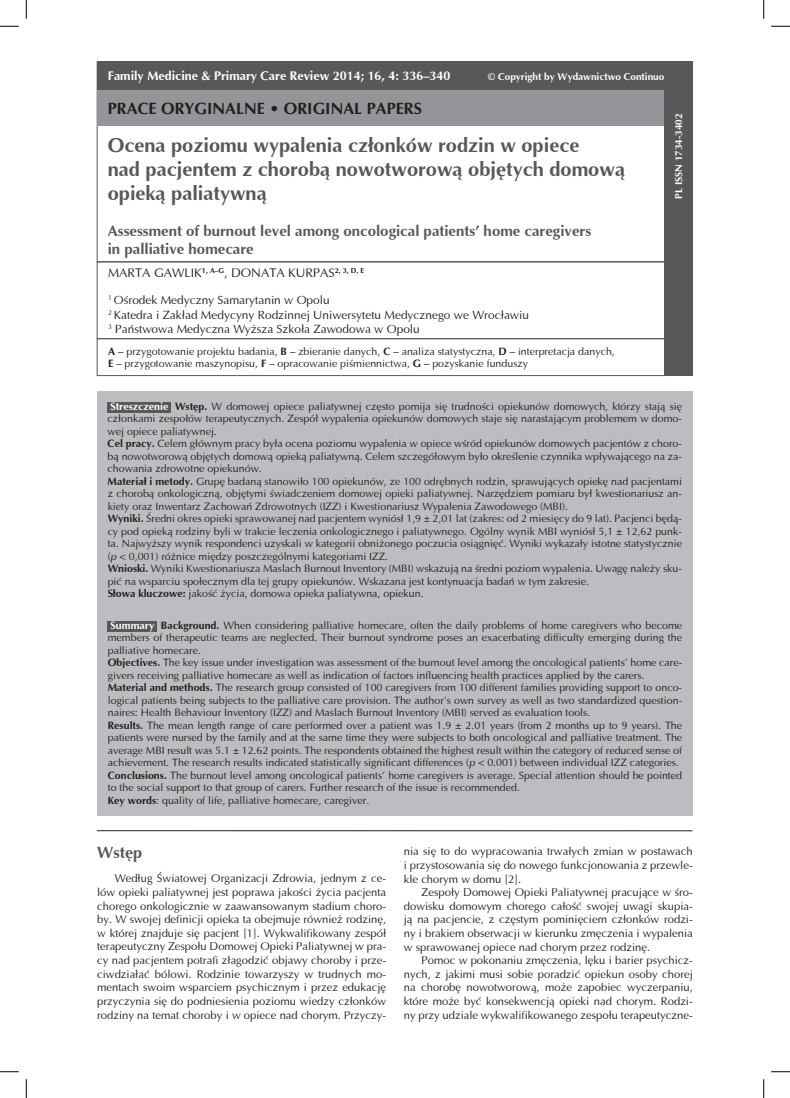
<style>
.page{position:relative;width:790px;height:1098px;background:#fff}
.page>*{position:absolute;margin:0;border:0;box-sizing:border-box;transform-origin:0 0}
.t1{font:700 20px/24px "Ottawa";color:#57585a}
.t2{font:700 16.25px "Ottawa";color:#231f20}
.t3{font:700 16.25px "Ottawa";color:#57585a}
.t4{font:700 15px/18px "Ottawa";color:#57585a}
.t5{font:700 12.5px "Ottawa";color:#fff}
.t6{font:12.5px "Ottawa";color:#231f20}
.t7{font:11.88px/14.2px "Ottawa";color:#231f20}
.t8{font:11.25px/13.6px "Ottawa";color:#231f20;text-align:justify}
.t9{font:10.62px/12.5px "Ottawa";color:#231f20}
.t10{font:700 10.62px "Ottawa";color:#fff}
.t11{font:700 10px "Ottawa";color:#fff}
.s1{font-weight:700}
.s2{font-style:italic}
</style>
<div class="page">
<div style="left:97px;top:90px;width:567px;height:35px;background:#939598"></div>
<div style="left:97px;top:62px;width:595px;height:28px;background:#57585a"></div>
<div style="left:664px;top:85px;width:28px;height:291px;background:#57585a"></div>
<div style="left:97px;top:261px;width:569px;height:78px;border:1px solid #57585a"></div>
<div style="left:97px;top:338px;width:569px;height:38px;border:1px solid #57585a"></div>
<div style="left:97px;top:391px;width:595px;height:223px;background:#bcbdc0"></div>
<div style="left:97px;top:610px;width:595px;height:206px;background:#bcbdc0"></div>
<div style="left:107px;top:402px;width:64px;height:11px;background:#57585a"></div>
<div style="left:108px;top:621px;width:49px;height:11px;background:#57585a"></div>
<hr style="left:97px;top:830px;width:595px;height:1px;background:#231f20">
<svg style="left:0;top:25px;width:19px;height:2px"></svg>
<svg style="left:771px;top:25px;width:19px;height:2px"></svg>
<svg style="left:0;top:1071px;width:19px;height:1px"></svg>
<svg style="left:771px;top:1071px;width:19px;height:1px"></svg>
<svg style="left:25px;top:0;width:2px;height:19px"></svg>
<svg style="left:25px;top:1079px;width:2px;height:19px"></svg>
<svg style="left:763px;top:0;width:1px;height:19px"></svg>
<svg style="left:763px;top:1079px;width:1px;height:19px"></svg>
<p class="t5" style="left:108px;top:68px;width:344px">Family Medicine &amp; Primary Care Review 2014; 16, 4: 336–340</p>
<p class="t11" style="left:488px;top:70px;width:178px">© Copyright by Wydawnictwo Continuo</p>
<h2 class="t2" style="left:108px;top:98px;width:316px">PRACE ORYGINALNE • ORIGINAL PAPERS</h2>
<p class="t11" style="left:672px;top:199px;width:87px;rotate:-90deg">PL ISSN 1734-3402</p>
<h1 class="t1" style="left:108px;top:133px;width:518px">Ocena poziomu wypalenia członków rodzin w opiece<br>nad pacjentem z chorobą nowotworową objętych domową opieką paliatywną</h1>
<h3 class="t4" style="left:108px;top:222px;width:485px">Assessment of burnout level among oncological patients’ home caregivers in palliative homecare</h3>
<p class="t6" style="left:108px;top:265px;width:258px">Marta Gawlik<sup>1,</sup> <sup>A–G</sup>, Donata Kurpas<sup>2,</sup> <sup>3,</sup> <sup>D,</sup> <sup>E</sup></p>
<p class="t7" style="left:108px;top:293px;width:422px"><sup>1</sup> Ośrodek Medyczny Samarytanin w Opolu<br><sup>2</sup> Katedra i Zakład Medycyny Rodzinnej Uniwersytetu Medycznego we Wrocławiu<br><sup>3</sup> Państwowa Medyczna Wyższa Szkoła Zawodowa w Opolu</p>
<p class="t9" style="left:108px;top:345px;width:508px"><span class="s1">A</span> – przygotowanie projektu badania, <span class="s1">B</span> – zbieranie danych, <span class="s1">C</span> – analiza statystyczna, <span class="s1">D</span> – interpretacja danych,<br><span class="s1">E</span> – przygotowanie maszynopisu, <span class="s1">F</span> – opracowanie piśmiennictwa, <span class="s1">G</span> – pozyskanie funduszy</p>
<p class="t9" style="left:108px;top:400px;width:576px;text-indent:67px"><span class="s1">Wstęp.</span> W domowej opiece paliatywnej często pomija się trudności opiekunów domowych, którzy stają się członkami zespołów terapeutycznych. Zespół wypalenia opiekunów domowych staje się narastającym problemem w domo&shy;wej opiece paliatywnej.<br><span class="s1">Cel pracy.</span> Celem głównym pracy była ocena poziomu wypalenia w opiece wśród opiekunów domowych pacjentów z choro&shy;bą nowotworową objętych domową opieką paliatywną. Celem szczegółowym było określenie czynnika wpływającego na za&shy;chowania zdrowotne opiekunów.<br><span class="s1">Materiał i metody.</span> Grupę badaną stanowiło 100 opiekunów, ze 100 odrębnych rodzin, sprawujących opiekę nad pacjentami z chorobą onkologiczną, objętymi świadczeniem domowej opieki paliatywnej. Narzędziem pomiaru był kwestionariusz an&shy;kiety oraz Inwentarz Zachowań Zdrowotnych (IZZ) i Kwestionariusz Wypalenia Zawodowego (MBI).<br><span class="s1">Wyniki.</span> Średni okres opieki sprawowanej nad pacjentem wyniósł 1,9 ± 2,01 lat (zakres: od 2 miesięcy do 9 lat). Pacjenci będą&shy;cy pod opieką rodziny byli w trakcie leczenia onkologicznego i paliatywnego. Ogólny wynik MBI wyniósł 5,1 ± 12,62 punk&shy;ta. Najwyższy wynik respondenci uzyskali w kategorii obniżonego poczucia osiągnięć. Wyniki wykazały istotne statystycznie (<span class="s2">p</span> &lt; 0,001) różnice między poszczególnymi kategoriami IZZ.<br><span class="s1">Wnioski.</span> Wyniki Kwestionariusza Maslach Burnout Inventory (MBI) wskazują na średni poziom wypalenia. Uwagę należy sku&shy;pić na wsparciu społecznym dla tej grupy opiekunów. Wskazana jest kontynuacja badań w tym zakresie.<br><span class="s1">Słowa kluczowe:</span> jakość życia, domowa opieka paliatywna, opiekun.</p>
<p class="t9" style="left:108px;top:619px;width:576px;text-indent:53px"><span class="s1">Background.</span> When considering palliative homecare, often the daily problems of home caregivers who become members of therapeutic teams are neglected. Their burnout syndrome poses an exacerbating difficulty emerging during the palliative homecare.<br><span class="s1">Objectives.</span> The key issue under investigation was assessment of the burnout level among the oncological patients’ home care&shy;givers receiving palliative homecare as well as indication of factors influencing health practices applied by the carers.<br><span class="s1">Material and methods.</span> The research group consisted of 100 caregivers from 100 different families providing support to onco&shy;logical patients being subjects to the palliative care provision. The author’s own survey as well as two standardized question&shy;naires: Health Behaviour Inventory (IZZ) and Maslach Burnout Inventory (MBI) served as evaluation tools.<br><span class="s1">Results.</span> The mean length range of care performed over a patient was 1.9 ± 2.01 years (from 2 months up to 9 years). The patients were nursed by the family and at the same time they were subjects to both oncological and palliative treatment. The average MBI result was 5.1 ± 12.62 points. The respondents obtained the highest result within the category of reduced sense of achievement. The research results indicated statistically significant differences (<span class="s2">p</span> &lt; 0.001) between individual IZZ categories.<br><span class="s1">Conclusions.</span> The burnout level among oncological patients’ home caregivers is average. Special attention should be pointed to the social support to that group of carers. Further research of the issue is recommended.<br><span class="s1">Key words</span>: quality of life, palliative homecare, caregiver.</p>
<p class="t10" style="left:110px;top:400px;width:59px">Streszczenie</p>
<p class="t10" style="left:111px;top:619px;width:45px">Summary</p>
<h2 class="t3" style="left:97px;top:842px;width:47px">Wstęp</h2>
<p class="t8" style="left:97px;top:872px;width:290px;text-indent:18px">Według Światowej Organizacji Zdrowia, jednym z ce&shy;lów opieki paliatywnej jest poprawa jakości życia pacjenta chorego onkologicznie w zaawansowanym stadium choro&shy;by. W swojej definicji opieka ta obejmuje również rodzinę, w której znajduje się pacjent [1]. Wykwalifikowany zespół terapeutyczny Zespołu Domowej Opieki Paliatywnej w pra&shy;cy nad pacjentem potrafi złagodzić objawy choroby i prze&shy;ciwdziałać bólowi. Rodzinie towarzyszy w trudnych mo&shy;mentach swoim wsparciem psychicznym i przez edukację przyczynia się do podniesienia poziomu wiedzy członków rodziny na temat choroby i w opiece nad chorym. Przyczy-</p>
<p class="t8" style="left:404px;top:845px;width:290px">nia się to do wypracowania trwałych zmian w postawach i przystosowania się do nowego funkcjonowania z przewle&shy;kle chorym w domu [2].</p>
<p class="t8" style="left:404px;top:885px;width:290px;text-indent:18px">Zespoły Domowej Opieki Paliatywnej pracujące w śro&shy;dowisku domowym chorego całość swojej uwagi skupia&shy;ją na pacjencie, z częstym pominięciem członków rodzi&shy;ny i brakiem obserwacji w kierunku zmęczenia i wypalenia w sprawowanej opiece nad chorym przez rodzinę.</p>
<p class="t8" style="left:404px;top:953px;width:290px;text-indent:18px">Pomoc w pokonaniu zmęczenia, lęku i barier psychicz&shy;nych, z jakimi musi sobie poradzić opiekun osoby chorej na chorobę nowotworową, może zapobiec wyczerpaniu, które może być konsekwencją opieki nad chorym. Rodzi&shy;ny przy udziale wykwalifikowanego zespołu terapeutyczne-</p>
</div>
